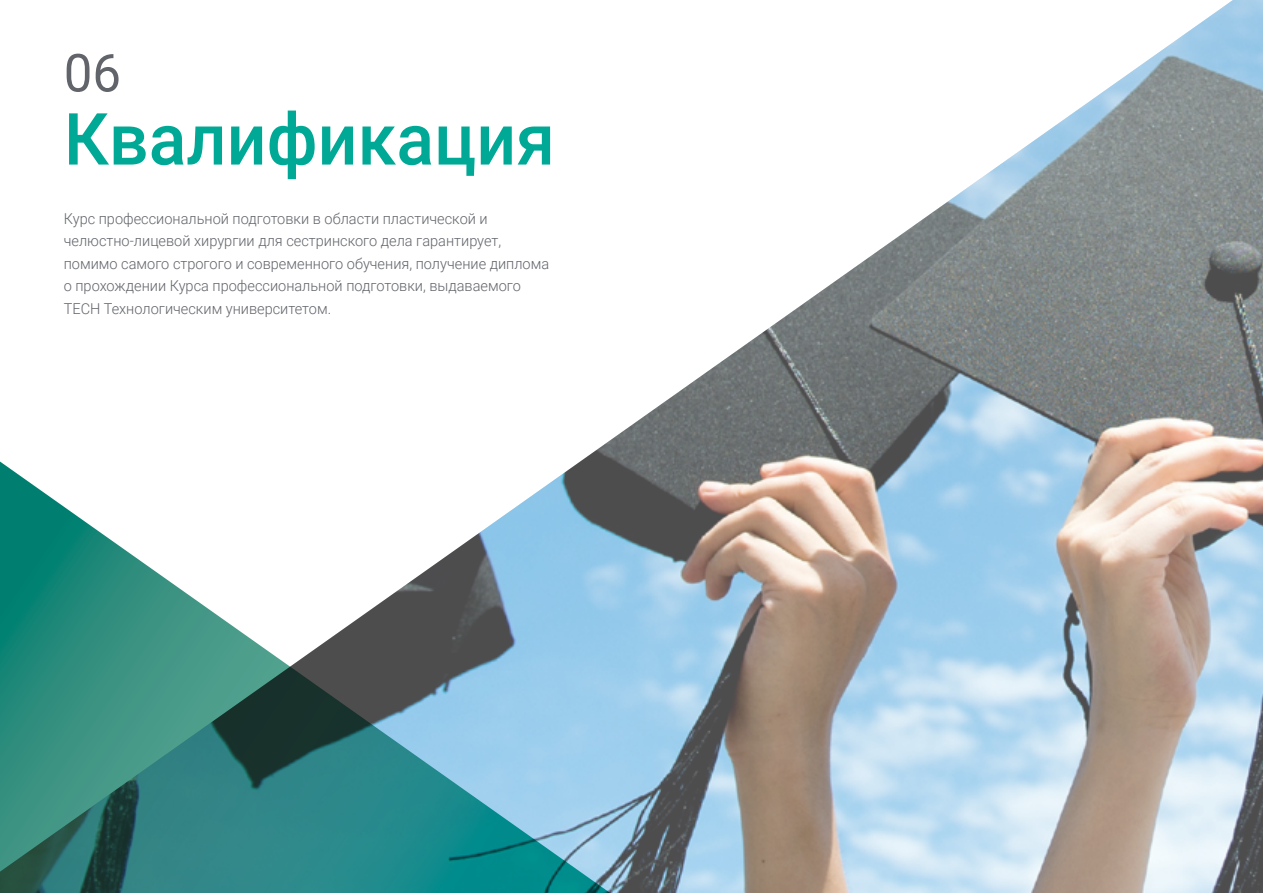
<style>
.page{position:relative;width:1263px;height:893px;background:#fff}
.page>*{position:absolute;margin:0;border:0;box-sizing:border-box;transform-origin:0 0}
.t1{font:500 72px "Roboto";color:#00a996}
.t2{font:52.5px "Roboto";color:#61646a}
.t3{font:300 15px/22.5px "Roboto";color:#61646a}
</style>
<div class="page">
<img style="left:602px;top:0;width:661px;height:893px">
<svg style="left:0;top:446px;width:640px;height:447px"></svg>
<h2 class="t2" style="left:64px;top:36px;width:59px">06</h2>
<h1 class="t1" style="left:64px;top:89px;width:493px">Квалификация</h1>
<p class="t3" style="left:64px;top:207px;width:487px">Курс профессиональной подготовки в области пластической и челюстно-лицевой хирургии для сестринского дела гарантирует, помимо самого строгого и современного обучения, получение диплома о прохождении Курса профессиональной подготовки, выдаваемого TECH Технологическим университетом.</p>
</div>
